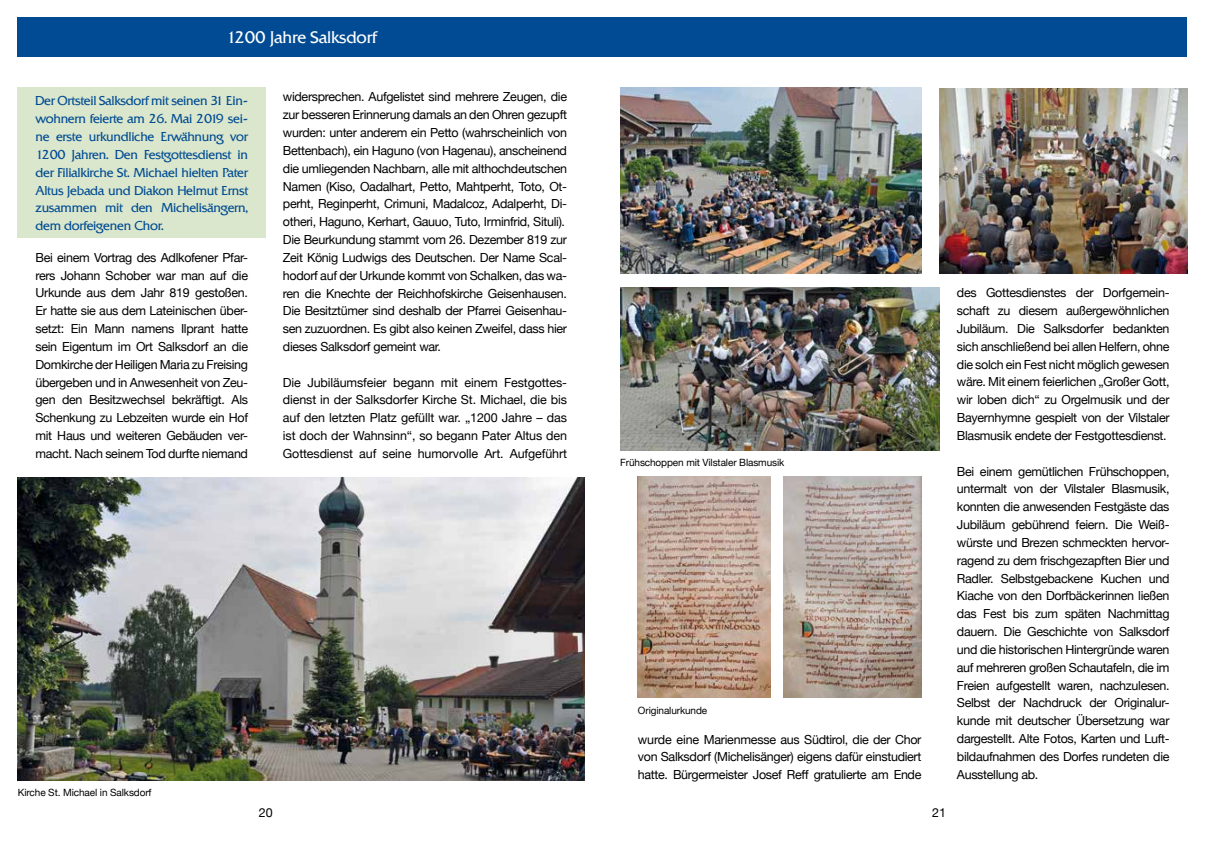
<style>
.page{position:relative;width:1205px;height:851px;background:#fff}
.page>*{position:absolute;margin:0;border:0;box-sizing:border-box;transform-origin:0 0}
.t1{font:300 16.25px "Quadrat Serial";letter-spacing:-.01em;color:#fff}
.t2{font:12.5px/17.8px "Helvetica Neue";letter-spacing:-.025em;color:#000;text-align:justify}
.t3{font:300 12.5px/17.8px "Quadrat Serial";letter-spacing:-.02em;color:#004b93;text-align:justify}
.t4{font:10px "Helvetica Neue";letter-spacing:-.01em;color:#000}
</style>
<div class="page">
<div style="left:18px;top:18px;width:1169px;height:39px;background:#004b93"></div>
<div style="left:18px;top:88px;width:248px;height:150px;background:#dbe7cc"></div>
<img style="left:939px;top:89px;width:248px;height:184px">
<img style="left:620px;top:287px;width:319px;height:163px">
<img style="left:18px;top:477px;width:567px;height:303px">
<img style="left:620px;top:88px;width:301px;height:185px">
<img style="left:638px;top:476px;width:133px;height:221px">
<img style="left:784px;top:476px;width:137px;height:221px">
<h1 class="t1" style="left:226px;top:27px;width:152px">1200 Jahre Salksdorf</h1>
<p class="t3" style="left:35px;top:92px;width:214px">Der Ortsteil Salksdorf mit seinen 31 Ein&shy;wohnern feierte am 26. Mai 2019 sei&shy;ne erste urkundliche Erwähnung vor 1200 Jahren. Den Festgottesdienst in der Filialkirche St. Michael hielten Pater Altus Jebada und Diakon Helmut Ernst zusammen mit den Michelisängern, dem dorfeigenen Chor.</p>
<p class="t2" style="left:35px;top:249px;width:214px">Bei einem Vortrag des Adlkofener Pfar&shy;rers Johann Schober war man auf die Urkunde aus dem Jahr 819 gestoßen.<br>Er hatte sie aus dem Lateinischen über&shy;setzt: Ein Mann namens Ilprant hatte sein Eigentum im Ort Salksdorf an die Domkirche der Heiligen Maria zu Freising übergeben und in Anwesenheit von Zeu&shy;gen den Besitzwechsel bekräftigt. Als Schenkung zu Lebzeiten wurde ein Hof mit Haus und weiteren Gebäuden ver&shy;macht. Nach seinem Tod durfte niemand</p>
<p class="t2" style="left:283px;top:89px;width:286px;text-align:left">widersprechen. Aufgelistet sind mehrere Zeugen, die zur besseren Erinnerung damals an den Ohren gezupft wurden: unter anderem ein Petto (wahrscheinlich von Bettenbach), ein Haguno (von Hagenau), anscheinend die umliegenden Nachbarn, alle mit althochdeutschen Namen (Kiso, Oadalhart, Petto, Mahtperht, Toto, Ot&shy;perht, Reginperht, Crimuni, Madalcoz, Adalperht, Di&shy;otheri, Haguno, Kerhart, Gauuo, Tuto, Irminfrid, Situli).<br>Die Beurkundung stammt vom 26. Dezember 819 zur Zeit König Ludwigs des Deutschen. Der Name Scal&shy;hodorf auf der Urkunde kommt von Schalken, das wa&shy;ren die Knechte der Reichhofskirche Geisenhausen.<br>Die Besitztümer sind deshalb der Pfarrei Geisenhau&shy;sen zuzuordnen. Es gibt also keinen Zweifel, dass hier dieses Salksdorf gemeint war.</p>
<p class="t2" style="left:283px;top:374px;width:286px">Die Jubiläumsfeier begann mit einem Festgottes&shy;dienst in der Salksdorfer Kirche St. Michael, die bis auf den letzten Platz gefüllt war. „1200 Jahre – das ist doch der Wahnsinn“, so begann Pater Altus den Gottesdienst auf seine humorvolle Art. Aufgeführt</p>
<p class="t4" style="left:18px;top:784px;width:135px">Kirche St. Michael in Salksdorf</p>
<p class="t2" style="left:259px;top:804px;width:15px">20</p>
<p class="t4" style="left:620px;top:455px;width:166px">Frühschoppen mit Vilstaler Blasmusik</p>
<p class="t4" style="left:638px;top:702px;width:71px">Originalurkunde</p>
<p class="t2" style="left:638px;top:730px;width:285px">wurde eine Marienmesse aus Südtirol, die der Chor von Salksdorf (Michelisänger) eigens dafür einstudiert hatte. Bürgermeister Josef Reff gratulierte am Ende</p>
<p class="t2" style="left:932px;top:804px;width:15px">21</p>
<p class="t2" style="left:957px;top:285px;width:214px">des Gottesdienstes der Dorfgemein&shy;schaft zu diesem außergewöhnlichen Jubiläum. Die Salksdorfer bedankten sich anschließend bei allen Helfern, ohne die solch ein Fest nicht möglich gewesen wäre. Mit einem feierlichen „Großer Gott, wir loben dich“ zu Orgelmusik und der Bayernhymne gespielt von der Vilstaler Blasmusik endete der Festgottesdienst.</p>
<p class="t2" style="left:957px;top:463px;width:214px">Bei einem gemütlichen Frühschoppen, untermalt von der Vilstaler Blasmusik, konnten die anwesenden Festgäste das Jubiläum gebührend feiern. Die Weiß&shy;würste und Brezen schmeckten hervor&shy;ragend zu dem frischgezapften Bier und Radler. Selbstgebackene Kuchen und Kiache von den Dorfbäckerinnen ließen das Fest bis zum späten Nachmittag dauern. Die Geschichte von Salksdorf und die historischen Hintergründe waren auf mehreren großen Schautafeln, die im Freien aufgestellt waren, nachzulesen.<br>Selbst der Nachdruck der Originalur&shy;kunde mit deutscher Übersetzung war dargestellt. Alte Fotos, Karten und Luft&shy;bildaufnahmen des Dorfes rundeten die Ausstellung ab.</p>
</div>
